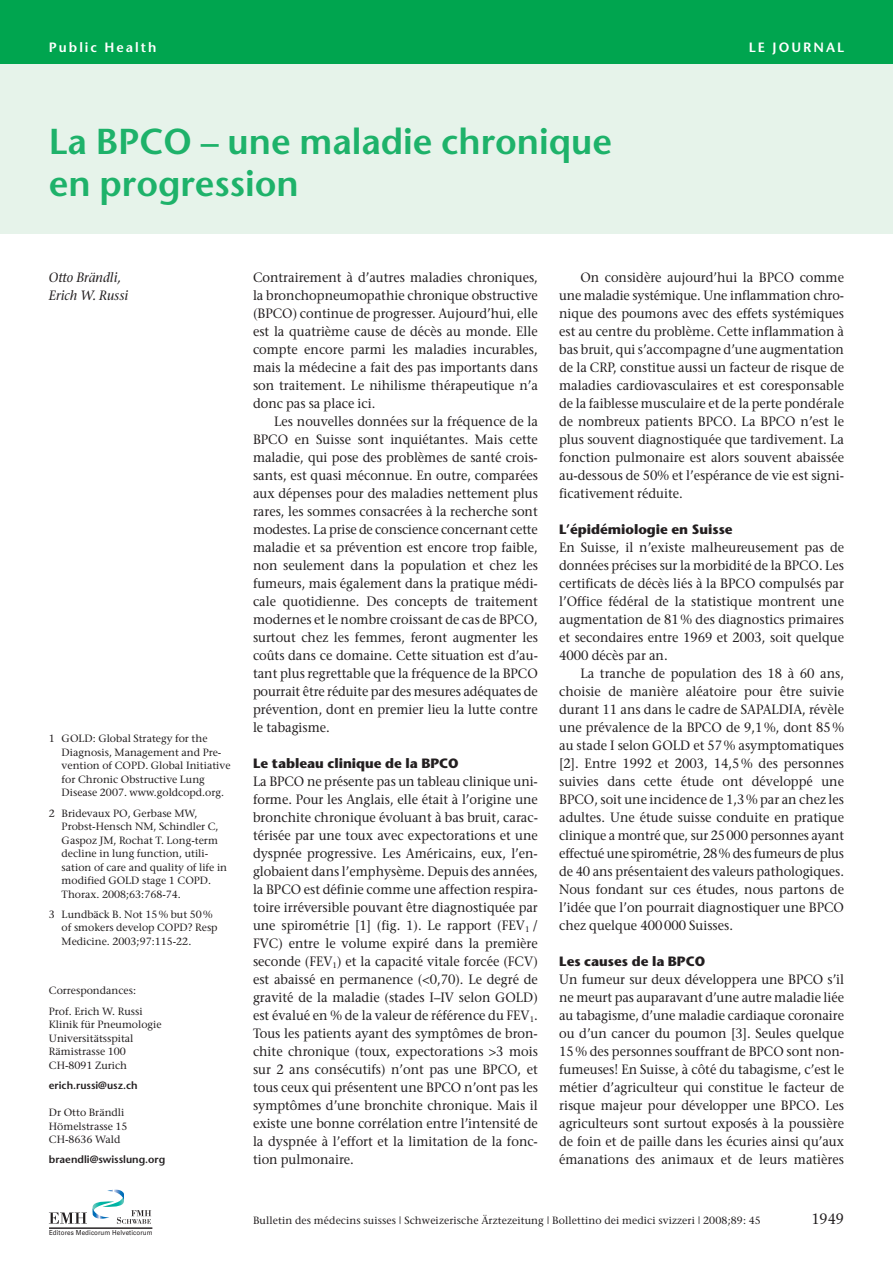
<style>
.page{position:relative;width:893px;height:1263px;background:#fff}
.page>*{position:absolute;margin:0;border:0;box-sizing:border-box;transform-origin:0 0}
.t1{font:600 36px/42px "Stone Sans";color:#1eb26a}
.t2{font:15px "Stone Serif";color:#231f20;scale:.95 1}
.t3{font:13.5px/18px "Stone Serif";color:#231f20;text-align:justify;scale:.95 1}
.t4{font:700 13.5px "Stone Sans";color:#231f20}
.t5{font:italic 13.5px/18px "Stone Serif";color:#231f20;scale:.95 1}
.t6{font:600 13.5px "Stone Sans";letter-spacing:.15em;color:#fff}
.t7{font:10.5px/13.5px "Stone Serif";color:#231f20}
.t8{font:600 10.5px "Stone Sans";color:#231f20}
.t9{font:6.9px "Univers";letter-spacing:.015em;color:#231f20;scale:.9 1}
</style>
<div class="page">
<div style="left:0;top:60px;width:893px;height:174px;background:#e6f3ea"></div>
<div style="left:0;top:0;width:893px;height:64px;background:#00a54f"></div>
<svg style="left:49px;top:1189px;width:102px;height:35px"></svg>
<hr style="left:49px;top:1228px;width:103px;height:1px;background:#231f20">
<p class="t6" style="left:49px;top:42px;width:109px">Public Health</p>
<p class="t6" style="left:749px;top:42px;width:97px">LE JOURNAL</p>
<h1 class="t1" style="left:49px;top:124px;width:565px">La BPCO – une maladie chronique en progression</h1>
<p class="t5" style="left:49px;top:270px;width:85px">Otto Brändli,<br>Erich W. Russi</p>
<p class="t7" style="left:62px;top:733px;width:170px;text-indent:-13px">1 GOLD: Global Strategy for the<br>Diagnosis, Management and Pre&shy;vention of COPD. Global Initiative for Chronic Obstructive Lung<br>Disease 2007. www.goldcopd.org.</p>
<p class="t7" style="left:62px;top:807px;width:167px;text-indent:-13px">2 Bridevaux PO, Gerbase MW,<br>Probst-Hensch NM, Schindler C,<br>Gaspoz JM, Rochat T. Long-term decline in lung function, utili&shy;sation of care and quality of life in modified GOLD stage 1 COPD.<br>Thorax. 2008;63:768-74.</p>
<p class="t7" style="left:62px;top:909px;width:157px;text-indent:-13px">3 Lundbäck B. Not 15% but 50% of smokers develop COPD? Resp<br>Medicine. 2003;97:115-22.</p>
<p class="t7" style="left:49px;top:982px;width:95px;line-height:20.2px">Correspondances:<br>Prof. Erich W. Russi</p>
<p class="t7" style="left:49px;top:1019px;width:114px">Klinik für Pneumologie<br>Universitätsspital<br>Rämistrasse 100<br>CH-8091 Zurich</p>
<p class="t8" style="left:49px;top:1081px;width:90px">erich.russi@usz.ch</p>
<p class="t7" style="left:49px;top:1107px;width:80px">Dr Otto Brändli<br>Hömelstrasse 15<br>CH-8636 Wald</p>
<p class="t8" style="left:49px;top:1155px;width:118px">braendli@swisslung.org</p>
<p class="t9" style="left:49px;top:1229px;width:117px">Editores Medicorum Helveticorum</p>
<p class="t3" style="left:253px;top:270px;width:301px">Contrairement à d’autres maladies chroniques, la bronchopneumopathie chronique obstructive (BPCO) continue de progresser. Aujourd’hui, elle est la quatrième cause de décès au monde. Elle compte encore parmi les maladies incurables, mais la médecine a fait des pas importants dans son traitement. Le nihilisme thérapeutique n’a donc pas sa place ici.</p>
<p class="t3" style="left:253px;top:414px;width:301px;text-indent:21px">Les nouvelles données sur la fréquence de la BPCO en Suisse sont inquiétantes. Mais cette maladie, qui pose des problèmes de santé crois&shy;sants, est quasi méconnue. En outre, comparées aux dépenses pour des maladies nettement plus rares, les sommes consacrées à la recherche sont modestes. La prise de conscience concernant cette maladie et sa prévention est encore trop faible, non seulement dans la population et chez les fumeurs, mais également dans la pratique médi&shy;cale quotidienne. Des concepts de traitement modernes et le nombre croissant de cas de BPCO, surtout chez les femmes, feront augmenter les coûts dans ce domaine. Cette situation est d’au&shy;tant plus regrettable que la fréquence de la BPCO pourrait être réduite par des mesures adéquates de prévention, dont en premier lieu la lutte contre le tabagisme.</p>
<p class="t4" style="left:253px;top:758px;width:207px">Le tableau clinique de la BPCO</p>
<p class="t3" style="left:253px;top:774px;width:301px">La BPCO ne présente pas un tableau clinique uni&shy;forme. Pour les Anglais, elle était à l’origine une bronchite chronique évoluant à bas bruit, carac&shy;térisée par une toux avec expectorations et une dyspnée progressive. Les Américains, eux, l’en&shy;globaient dans l’emphysème. Depuis des années, la BPCO est définie comme une affection respira&shy;toire irréversible pouvant être diagnostiquée par une spirométrie [1] (fig. 1). Le rapport (FEV<sub>1</sub> / FVC) entre le volume expiré dans la première seconde (FEV<sub>1</sub>) et la capacité vitale forcée (FCV) est abaissé en permanence (&lt;0,70). Le degré de gravité de la maladie (stades I–IV selon GOLD) est évalué en % de la valeur de référence du FEV<sub>1</sub>.<br>Tous les patients ayant des symptômes de bron&shy;chite chronique (toux, expectorations &gt;3 mois sur 2 ans consécutifs) n’ont pas une BPCO, et tous ceux qui présentent une BPCO n’ont pas les symptômes d’une bronchite chronique. Mais il existe une bonne corrélation entre l’intensité de la dyspnée à l’effort et la limitation de la fonc&shy;tion pulmonaire.</p>
<p class="t3" style="left:559px;top:270px;width:301px;text-indent:21px">On considère aujourd’hui la BPCO comme une maladie systémique. Une inflammation chro - nique des poumons avec des effets systémiques est au centre du problème. Cette inflammation à bas bruit, qui s’accompagne d’une augmentation de la CRP, constitue aussi un facteur de risque de maladies cardiovasculaires et est coresponsable de la faiblesse musculaire et de la perte pondérale de nombreux patients BPCO. La BPCO n’est le plus souvent diagnostiquée que tardivement. La fonction pulmonaire est alors souvent abaissée au-dessous de 50% et l’espérance de vie est signi&shy;ficativement réduite.</p>
<p class="t4" style="left:559px;top:524px;width:175px">L’épidémiologie en Suisse</p>
<p class="t3" style="left:559px;top:540px;width:301px">En Suisse, il n’existe malheureusement pas de don nées précises sur la morbidité de la BPCO. Les certificats de décès liés à la BPCO compulsés par l’Office fédéral de la statistique montrent une augmentation de 81% des diagnostics primaires et secondaires entre 1969 et 2003, soit quelque 4000 décès par an.</p>
<p class="t3" style="left:559px;top:666px;width:301px;text-indent:21px">La tranche de population des 18 à 60 ans, choisie de manière aléatoire pour être suivie durant 11 ans dans le cadre de SAPALDIA, révèle une prévalence de la BPCO de 9,1%, dont 85% au stade I selon GOLD et 57% asymptomatiques [2]. Entre 1992 et 2003, 14,5% des personnes suivies dans cette étude ont développé une BPCO, soit une incidence de 1,3% par an chez les adultes. Une étude suisse conduite en pratique clinique a montré que, sur 25000 personnes ayant effectué une spirométrie, 28% des fumeurs de plus de 40 ans présentaient des valeurs pathologiques.<br>Nous fondant sur ces études, nous partons de l’idée que l’on pourrait diagnostiquer une BPCO chez quelque 400000 Suisses.</p>
<p class="t4" style="left:559px;top:956px;width:147px">Les causes de la BPCO</p>
<p class="t3" style="left:559px;top:972px;width:301px">Un fumeur sur deux développera une BPCO s’il ne meurt pas auparavant d’une autre maladie liée au tabagisme, d’une maladie cardiaque coronaire ou d’un cancer du poumon [3]. Seules quelque 15% des personnes souffrant de BPCO sont non&shy;fumeuses! En Suisse, à côté du tabagisme, c’est le métier d’agriculteur qui constitue le facteur de risque majeur pour développer une BPCO. Les agriculteurs sont surtout exposés à la poussière de foin et de paille dans les écuries ainsi qu’aux émanations des animaux et de leurs matières</p>
<p class="t7" style="left:253px;top:1214px;width:509px">Bulletin des médecins suisses | Schweizerische Ärztezeitung | Bollettino dei medici svizzeri | 2008;89: 45</p>
<p class="t2" style="left:811px;top:1213px;width:36px">1949</p>
</div>
